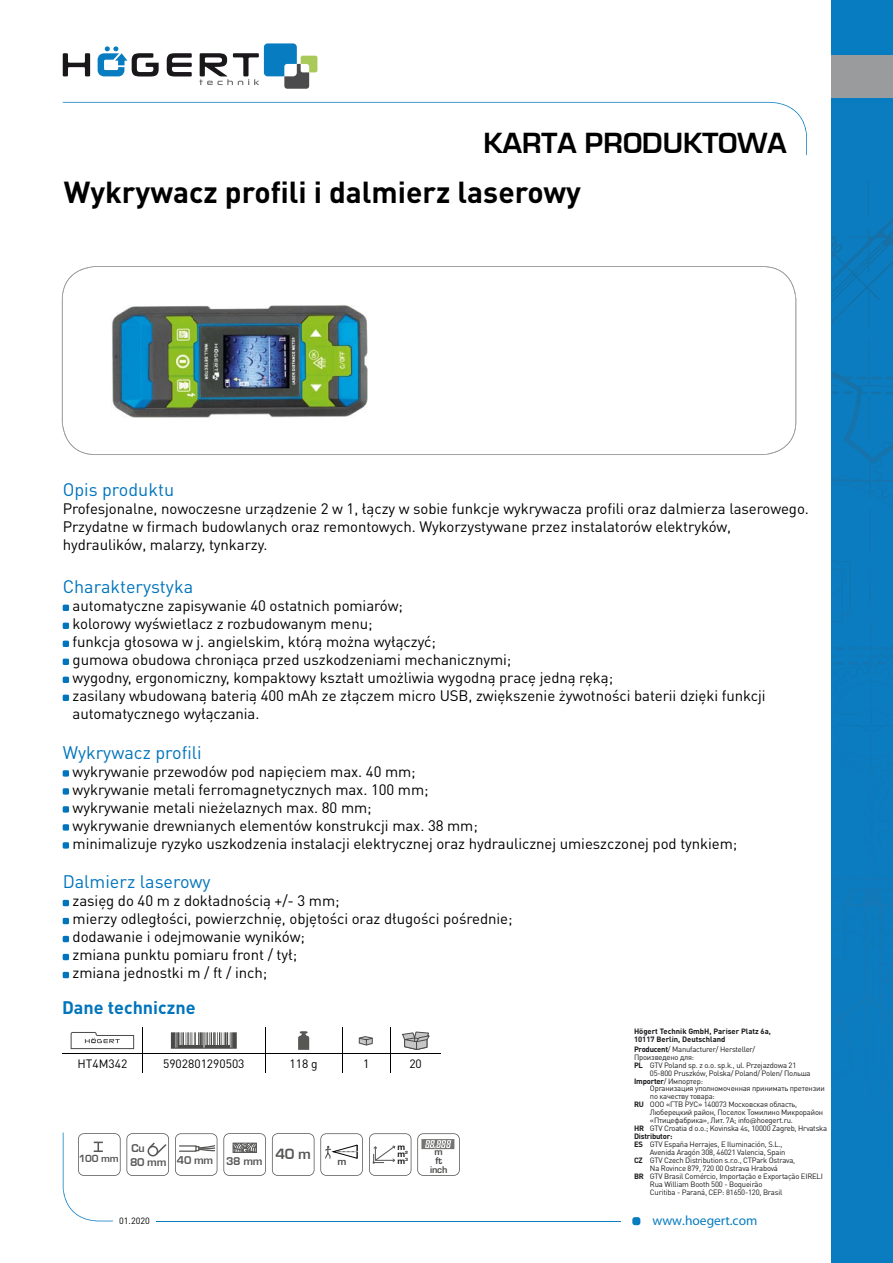
<style>
.page{position:relative;width:893px;height:1263px;background:#fff}
.page>*{position:absolute;margin:0;border:0;box-sizing:border-box;transform-origin:0 0}
.t1{font:700 30px "DIN Pro";color:#000}
.t2{font:700 27px "Euromode";color:#000}
.t3{font:18px "DIN Pro";color:#0074bc}
.t4{font:700 18px "DIN Pro";color:#0074bc}
.t5{font:15px/18px "DIN Pro";letter-spacing:-.005em;color:#000}
.t6{font:13.5px "Myriad Pro";color:#077cc0}
.t7{font:12px "DIN Pro";color:#000}
.t8{font:700 10.5px "Euromode";letter-spacing:-.025em;color:#575756}
.t9{font:700 9.75px "Euromode";color:#4a4a49}
.t10{font:700 9.6px "Euromode";color:#575756}
.t11{font:9px "DIN Pro";color:#000}
.t12{font:700 9px/9px "Euromode";letter-spacing:-.01em;color:#474746;text-align:center}
.t13{font:700 8.4px/6.9px "Euromode";color:#000}
.t14{font:7.65px "DIN Pro";letter-spacing:-.025em;color:#1a171b}
.t15{font:700 7.65px/7.9px "DIN Pro";color:#1a171b}
.t16{font:700 7.65px "DIN Pro";letter-spacing:-.025em;color:#1a171b}
.s1{font-weight:700}
.s2{font-family:"Merel"}
</style>
<div class="page">
<svg style="left:63px;top:53px;width:27px;height:23px"></svg>
<svg style="left:167px;top:53px;width:25px;height:24px"></svg>
<svg style="left:97px;top:46px;width:62px;height:31px"></svg>
<svg style="left:200px;top:43px;width:117px;height:46px"></svg>
<div style="left:632px;top:1217px;width:8px;height:8px;background:#077cc0;border-radius:3px"></div>
<svg style="left:63px;top:102px;width:744px;height:53px"></svg>
<hr style="left:156px;top:1220px;width:464px;height:1px;background:#077cc0">
<div style="left:831px;top:0;width:62px;height:1263px;background:#077cc0"></div>
<img style="left:831px;top:236px;width:37px;height:28px">
<img style="left:831px;top:273px;width:51px;height:55px">
<img style="left:869px;top:222px;width:24px;height:36px">
<img style="left:868px;top:181px;width:1px;height:36px">
<svg style="left:833px;top:244px;width:9px;height:9px"></svg>
<img style="left:849px;top:222px;width:40px;height:26px">
<svg style="left:831px;top:341px;width:62px;height:565px"></svg>
<img style="left:838px;top:906px;width:55px;height:186px">
<img style="left:831px;top:877px;width:62px;height:2px">
<img style="left:848px;top:647px;width:45px;height:3px">
<div style="left:831px;top:56px;width:62px;height:42px;background:#9a9b9d"></div>
<svg style="left:62px;top:266px;width:734px;height:189px"></svg>
<svg style="left:63px;top:605px;width:6px;height:6px"></svg>
<svg style="left:63px;top:623px;width:6px;height:6px"></svg>
<svg style="left:63px;top:641px;width:6px;height:6px"></svg>
<svg style="left:63px;top:659px;width:6px;height:6px"></svg>
<svg style="left:63px;top:677px;width:6px;height:6px"></svg>
<svg style="left:63px;top:695px;width:6px;height:6px"></svg>
<div style="left:63px;top:770px;width:6px;height:7px;background:#0074bc"></div>
<div style="left:63px;top:788px;width:6px;height:7px;background:#0074bc"></div>
<div style="left:63px;top:806px;width:6px;height:7px;background:#0074bc"></div>
<div style="left:63px;top:824px;width:6px;height:7px;background:#0074bc"></div>
<div style="left:63px;top:842px;width:6px;height:7px;background:#0074bc"></div>
<svg style="left:63px;top:900px;width:6px;height:6px"></svg>
<svg style="left:63px;top:918px;width:6px;height:6px"></svg>
<svg style="left:63px;top:936px;width:6px;height:6px"></svg>
<svg style="left:63px;top:954px;width:6px;height:6px"></svg>
<svg style="left:63px;top:972px;width:6px;height:6px"></svg>
<hr style="left:62px;top:1053px;width:81px;height:1px;background:#000">
<hr style="left:143px;top:1053px;width:122px;height:1px;background:#000">
<svg style="left:142px;top:1027px;width:1px;height:46px"></svg>
<hr style="left:265px;top:1053px;width:77px;height:1px;background:#000">
<svg style="left:265px;top:1027px;width:1px;height:46px"></svg>
<hr style="left:342px;top:1053px;width:48px;height:1px;background:#000">
<svg style="left:342px;top:1027px;width:1px;height:46px"></svg>
<hr style="left:390px;top:1053px;width:51px;height:1px;background:#000">
<svg style="left:390px;top:1027px;width:1px;height:46px"></svg>
<svg style="left:71px;top:1032px;width:63px;height:17px"></svg>
<svg style="left:171px;top:1032px;width:66px;height:17px"></svg>
<svg style="left:298px;top:1031px;width:11px;height:19px"></svg>
<svg style="left:359px;top:1036px;width:14px;height:9px"></svg>
<svg style="left:402px;top:1031px;width:28px;height:19px"></svg>
<img style="left:99px;top:293px;width:283px;height:136px">
<svg style="left:175px;top:1133px;width:42px;height:43px"></svg>
<div style="left:178px;top:1145px;width:19px;height:7px;border:1px solid #575756"></div>
<svg style="left:127px;top:1133px;width:42px;height:43px"></svg>
<svg style="left:63px;top:1132px;width:58px;height:89px"></svg>
<svg style="left:223px;top:1133px;width:43px;height:43px"></svg>
<div style="left:233px;top:1143px;width:24px;height:10px;border:1px solid #575756"></div>
<svg style="left:272px;top:1133px;width:42px;height:43px"></svg>
<svg style="left:320px;top:1133px;width:43px;height:43px"></svg>
<svg style="left:417px;top:1133px;width:43px;height:43px"></svg>
<svg style="left:369px;top:1133px;width:42px;height:43px"></svg>
<h2 class="t2" style="left:484px;top:126px;width:305px">KARTA PRODUKTOWA</h2>
<h1 class="t1" style="left:64px;top:172px;width:519px">Wykrywacz profili i dalmierz laserowy</h1>
<p class="t3" style="left:63px;top:477px;width:113px">Opis produktu</p>
<p class="t5" style="left:63px;top:499px;width:748px">Profesjonalne, nowoczesne urządzenie 2 w 1, łączy w sobie funkcje wykrywacza profili oraz dalmierza laserowego.<br>Przydatne w firmach budowlanych oraz remontowych. Wykorzystywane przez instalatorów elektryków, hydraulików, malarzy, tynkarzy.</p>
<p class="t3" style="left:63px;top:574px;width:132px">Charakterystyka</p>
<p class="t5" style="left:73px;top:596px;width:694px">automatyczne zapisywanie 40 ostatnich pomiarów;<br>kolorowy wyświetlacz z rozbudowanym menu;<br>funkcja głosowa w j. angielskim, którą można wyłączyć;<br>gumowa obudowa chroniąca przed uszkodzeniami mechanicznymi;<br>wygodny, ergonomiczny, kompaktowy kształt umożliwia wygodną pracę jedną ręką;<br>zasilany wbudowaną baterią 400 mAh ze złączem micro USB, zwiększenie żywotności baterii dzięki funkcji automatycznego wyłączania.</p>
<p class="t3" style="left:63px;top:740px;width:141px">Wykrywacz profili</p>
<p class="t5" style="left:73px;top:761px;width:666px">wykrywanie przewodów pod napięciem max. 40 mm;<br>wykrywanie metali ferromagnetycznych max. 100 mm;<br>wykrywanie metali nieżelaznych max. 80 mm;<br>wykrywanie drewnianych elementów konstrukcji max. 38 mm;<br>minimalizuje ryzyko uszkodzenia instalacji elektrycznej oraz hydraulicznej umieszczonej pod tynkiem;</p>
<p class="t3" style="left:63px;top:869px;width:149px">Dalmierz laserowy</p>
<p class="t5" style="left:73px;top:891px;width:441px">zasięg do 40 m z dokładnością +/- 3 mm;<br>mierzy odległości, powierzchnię, objętości oraz długości pośrednie; dodawanie i odejmowanie wyników;<br>zmiana punktu pomiaru front / tył;<br>zmiana jednostki m / ft / inch;</p>
<p class="t4" style="left:62px;top:995px;width:135px">Dane techniczne</p>
<p class="t7" style="left:77px;top:1055px;width:51px">HT4M342</p>
<p class="t7" style="left:163px;top:1055px;width:83px">5902801290503</p>
<p class="t7" style="left:289px;top:1055px;width:30px">118 g</p>
<p class="t7" style="left:363px;top:1055px;width:8px">1</p>
<p class="t7" style="left:409px;top:1055px;width:14px">20</p>
<p class="t8" style="left:131px;top:1142px;width:15px">Cu</p>
<p class="t13" style="left:398px;top:1144px;width:12px">m m<sup>2 </sup>m<sup>3</sup></p>
<p class="t10" style="left:79px;top:1153px;width:41px">100 mm</p>
<p class="t8" style="left:226px;top:1154px;width:86px">38 mm <sup>40</sup> <sup>m</sup></p>
<p class="t9" style="left:337px;top:1156px;width:10px">m</p>
<p class="t12" style="left:430px;top:1147px;width:19px">m<br>ft inch</p>
<p class="t8" style="left:130px;top:1154px;width:85px">80 mm 40 mm</p>
<p class="t11" style="left:119px;top:1214px;width:32px">01.2020</p>
<p class="t15" style="left:634px;top:1027px;width:138px">Högert Technik GmbH, Pariser Platz 6a,<br>10117 Berlin, Deutschland</p>
<p class="t14" style="left:634px;top:1044px;width:123px"><span class="s1">Producent</span>/ Manufacturer/ Hersteller/</p>
<p class="t14" style="left:634px;top:1052px;width:62px">Произведено для:</p>
<p class="t14" style="left:634px;top:1059px;width:164px"><span class="s1">PL</span> GTV Poland sp. z o.o. sp.k., ul. Przejazdowa 21</p>
<p class="t14" style="left:650px;top:1067px;width:162px">05-800 Pruszków, Polska/ Poland/ Polen/ Польша</p>
<p class="t14" style="left:634px;top:1075px;width:71px"><span class="s1">Importer</span>/ Импортер:</p>
<p class="t14" style="left:650px;top:1083px;width:176px">Организация уполномоченная принимать претензии</p>
<p class="t14" style="left:650px;top:1091px;width:66px">по качеству товара:</p>
<p class="t14" style="left:634px;top:1099px;width:165px"><span class="s1">RU</span> ООО «ГТВ РУС» 140073 Московская область,</p>
<p class="t14" style="left:650px;top:1107px;width:175px">Люберецкий район, Поселок Томилино Микрорайон</p>
<p class="t14" style="left:650px;top:1115px;width:144px">«Птицефабрика», Лит. 7А; info<span class="s2">@</span>hoegert.ru.</p>
<p class="t14" style="left:634px;top:1123px;width:195px"><span class="s1">HR</span> GTV Croatia d o.o.; Kovinska 4s, 10000 Zagreb, Hrvatska</p>
<p class="t16" style="left:634px;top:1131px;width:40px">Distributor:</p>
<p class="t14" style="left:634px;top:1139px;width:150px"><span class="s1">ES</span> GTV España Herrajes, E Iluminación, S.L.,</p>
<p class="t14" style="left:650px;top:1147px;width:137px">Avenida Aragón 308, 46021 Valencia, Spain</p>
<p class="t14" style="left:634px;top:1155px;width:163px"><span class="s1">CZ</span> GTV Czech Distribution s.r.o., CTPark Ostrava,</p>
<p class="t14" style="left:650px;top:1163px;width:129px">Na Rovince 879, 720 00 Ostrava Hrabová</p>
<p class="t14" style="left:634px;top:1171px;width:190px"><span class="s1">BR</span> GTV Brasil Comércio, Importação e Exportação EIRELI</p>
<p class="t14" style="left:650px;top:1179px;width:114px">Rua William Booth 500 - Boqueirão</p>
<p class="t14" style="left:650px;top:1187px;width:134px">Curitiba - Paraná, CEP: 81650-120, Brasil</p>
<p class="t6" style="left:652px;top:1212px;width:106px">www.hoegert.com</p>
</div>
